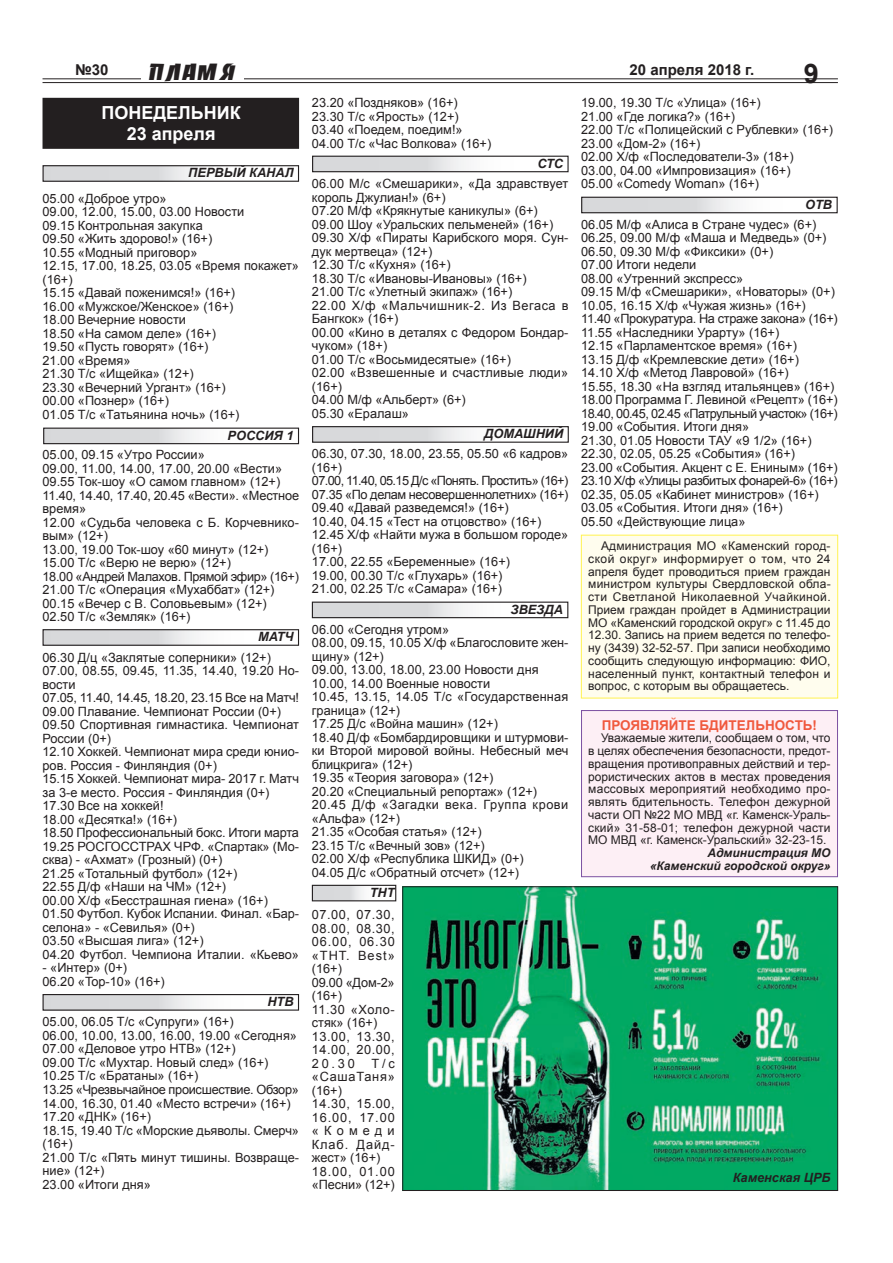
<style>
.page{position:relative;width:893px;height:1263px;background:#fff}
.page>*{position:absolute;margin:0;border:0;box-sizing:border-box;transform-origin:0 0}
.t1{font:700 27px "Arial";color:#231f20}
.t2{font:21px "Banco Normal";color:#231f20;scale:1.15 1}
.t3{font:700 18px "Arial";color:#fff}
.t4{font:700 15px "Arial";color:#231f20}
.t5{font:700 13.5px "Arial";color:#f0593e}
.t6{font:12.75px/13.5px "Arial";color:#231f20}
.t7{font:12.75px/13.5px "Arial";letter-spacing:.045em;color:#231f20}
.t8{font:12.75px/13.5px "Arial";letter-spacing:.065em;color:#231f20}
.t9{font:italic 700 12.75px "Arial";color:#231f20}
.t10{font:12px/12.8px "Arial";color:#231f20;text-align:justify}
.t11{font:italic 700 12px/12.8px "Arial";color:#231f20;text-align:right}
</style>
<div class="page">
<div style="left:581px;top:710px;width:257px;height:167px;background:#fdeff5;border:1px solid #7c51a1"></div>
<hr style="left:43px;top:78px;width:795px;height:1px;background:#231f20">
<hr style="left:43px;top:82px;width:795px;height:1px;background:#231f20">
<hr style="left:141px;top:77px;width:103px;height:3px;background:#fff">
<div style="left:581px;top:535px;width:257px;height:163px;background:#fffdee;border:1px solid #fff34f"></div>
<div style="left:43px;top:99px;width:255px;height:49px;background:#231f20"></div>
<div style="left:43px;top:98px;width:256px;height:51px;border:2px solid #231f20"></div>
<svg style="left:45px;top:167px;width:151px;height:13px;background:#dcdddf"></svg>
<div style="left:43px;top:165px;width:256px;height:17px;border:1px solid #231f20"></div>
<div style="left:44px;top:428px;width:254px;height:16px;background:linear-gradient(to right,#cdcfd1,#fff)"></div>
<div style="left:43px;top:428px;width:256px;height:16px;border:1px solid #231f20"></div>
<div style="left:43px;top:994px;width:255px;height:16px;background:linear-gradient(to right,#cdcfd1,#fff)"></div>
<div style="left:43px;top:994px;width:256px;height:17px;border:1px solid #231f20"></div>
<svg style="left:45px;top:631px;width:151px;height:13px;background:#dcdddf"></svg>
<div style="left:43px;top:629px;width:256px;height:17px;border:1px solid #231f20"></div>
<div style="left:312px;top:885px;width:84px;height:16px;background:linear-gradient(to right,#cdced1,#fff)"></div>
<div style="left:312px;top:885px;width:84px;height:16px;border:1px solid #231f20"></div>
<div style="left:582px;top:197px;width:255px;height:16px;background:linear-gradient(to right,#cdcfd1,#fff)"></div>
<div style="left:581px;top:197px;width:257px;height:16px;border:1px solid #231f20"></div>
<svg style="left:314px;top:428px;width:152px;height:13px;background:#dcdddf"></svg>
<div style="left:312px;top:426px;width:257px;height:17px;border:1px solid #231f20"></div>
<div style="left:313px;top:156px;width:255px;height:16px;background:linear-gradient(to right,#cdcfd1,#fff)"></div>
<div style="left:312px;top:156px;width:257px;height:16px;border:1px solid #231f20"></div>
<div style="left:312px;top:602px;width:256px;height:16px;background:linear-gradient(to right,#cdcfd1,#fff)"></div>
<div style="left:312px;top:602px;width:256px;height:16px;border:1px solid #231f20"></div>
<img style="left:404px;top:888px;width:432px;height:301px">
<div style="left:402px;top:886px;width:436px;height:305px;border:1px solid #231f20"></div>
<h2 class="t2" style="left:147px;top:59px;width:79px">ПЛАМЯ</h2>
<h1 class="t1" style="left:804px;top:56px;width:17px">9</h1>
<p class="t4" style="left:75px;top:59px;width:35px">№30</p>
<p class="t4" style="left:630px;top:59px;width:126px">20 апреля 2018 г.</p>
<h3 class="t3" style="left:101px;top:101px;width:14px">понедельник</h3>
<h3 class="t3" style="left:127px;top:122px;width:90px">23 апреля</h3>
<p class="t9" style="left:188px;top:164px;width:19px">Перв</p>
<p class="t9" style="left:224px;top:164px;width:36px">ый канал</p>
<p class="t6" style="left:312px;top:96px;width:181px">23.20 «Поздняков» (16+)<br>23.30 Т/с «Ярость» (12+)<br>03.40 «Поедем, поедим!»<br>04.00 Т/с «Час Волкова» (16+)</p>
<p class="t6" style="left:312px;top:177px;width:258px">06.00 М/с «Смешарики», «Да здравствует король Джулиан!» (6+)<br>07.20 М/ф «Крякнутые каникулы» (6+)<br>09.00 Шоу «Уральских пельменей» (16+)<br>09.30 Х/ф «Пираты Карибского моря. Сун&shy;дук мертвеца» (12+)<br>12.30 Т/с «Кухня» (16+)<br>18.30 Т/с «Ивановы-Ивановы» (16+)<br>21.00 Т/с «Улетный экипаж» (16+)<br>22.00 Х/ф «Мальчишник-2. Из Вегаса в<br>Бангкок» (16+)<br>00.00 «Кино в деталях с Федором Бондар&shy;чуком» (18+)<br>01.00 Т/с «Восьмидесятые» (16+)<br>02.00 «Взвешенные и счастливые люди» (16+)<br>04.00 М/ф «Альберт» (6+)<br>05.30 «Ералаш»</p>
<p class="t6" style="left:312px;top:447px;width:258px">06.30, 07.30, 18.00, 23.55, 05.50 «6 кадров» (16+)<br>07.00, 11.40, 05.15 Д/с «Понять. Простить» (16+)<br>07.35 «По делам несовершеннолетних» (16+)<br>09.40 «Давай разведемся!» (16+)<br>10.40, 04.15 «Тест на отцовство» (16+)<br>12.45 Х/ф «Найти мужа в большом городе» (16+)<br>17.00, 22.55 «Беременные» (16+)<br>19.00, 00.30 Т/с «Глухарь» (16+)<br>21.00, 02.25 Т/с «Самара» (16+)</p>
<p class="t6" style="left:312px;top:623px;width:258px">06.00 «Сегодня утром»<br>08.00, 09.15, 10.05 Х/ф «Благословите жен&shy;щину» (12+)<br>09.00, 13.00, 18.00, 23.00 Новости дня<br>10.00, 14.00 Военные новости<br>10.45, 13.15, 14.05 Т/с «Государственная граница» (12+)<br>17.25 Д/с «Война машин» (12+)<br>18.40 Д/ф «Бомбардировщики и штурмови&shy;ки Второй мировой войны. Небесный меч блицкрига» (12+)<br>19.35 «Теория заговора» (12+)<br>20.20 «Специальный репортаж» (12+)<br>20.45 Д/ф «Загадки века. Группа крови «Альфа» (12+)<br>21.35 «Особая статья» (12+)<br>23.15 Т/с «Вечный зов» (12+)<br>02.00 Х/ф «Республика ШКИД» (0+)<br>04.05 Д/с «Обратный отсчет» (12+)</p>
<p class="t6" style="left:581px;top:96px;width:253px">19.00, 19.30 Т/с «Улица» (16+)<br>21.00 «Где логика?» (16+)<br>22.00 Т/с «Полицейский с Рублевки» (16+)<br>23.00 «Дом-2» (16+)<br>02.00 Х/ф «Последователи-3» (18+)<br>03.00, 04.00 «Импровизация» (16+)<br>05.00 «Comedy Woman» (16+)</p>
<p class="t6" style="left:581px;top:218px;width:258px">06.05 М/ф «Алиса в Стране чудес» (6+)<br>06.25, 09.00 М/ф «Маша и Медведь» (0+)<br>06.50, 09.30 М/ф «Фиксики» (0+)<br>07.00 Итоги недели<br>08.00 «Утренний экспресс»<br>09.15 М/ф «Смешарики», «Новаторы» (0+)<br>10.05, 16.15 Х/ф «Чужая жизнь» (16+)<br>11.40 «Прокуратура. На страже закона» (16+)<br>11.55 «Наследники Урарту» (16+)<br>12.15 «Парламентское время» (16+)<br>13.15 Д/ф «Кремлевские дети» (16+)<br>14.10 Х/ф «Метод Лавровой» (16+)<br>15.55, 18.30 «На взгляд итальянцев» (16+)<br>18.00 Программа Г. Левиной «Рецепт» (16+)<br>18.40, 00.45, 02.45 «Патрульный участок» (16+)<br>19.00 «События. Итоги дня»<br>21.30, 01.05 Новости ТАУ «9 1/2» (16+)<br>22.30, 02.05, 05.25 «События» (16+)<br>23.00 «События. Акцент с Е. Ениным» (16+)<br>23.10 Х/ф «Улицы разбитых фонарей-6» (16+)<br>02.35, 05.05 «Кабинет министров» (16+)<br>03.05 «События. Итоги дня» (16+)<br>05.50 «Действующие лица»</p>
<p class="t9" style="left:537px;top:155px;width:10px">стс</p>
<p class="t6" style="left:43px;top:192px;width:258px">05.00 «Доброе утро»<br>09.00, 12.00, 15.00, 03.00 Новости<br>09.15 Контрольная закупка<br>09.50 «Жить здорово!» (16+)<br>10.55 «Модный приговор»<br>12.15, 17.00, 18.25, 03.05 «Время покажет» (16+)<br>15.15 «Давай поженимся!» (16+)<br>16.00 «Мужское/Женское» (16+)<br>18.00 Вечерние новости<br>18.50 «На самом деле» (16+)<br>19.50 «Пусть говорят» (16+)<br>21.00 «Время»<br>21.30 Т/с «Ищейка» (12+)<br>23.30 «Вечерний Ургант» (16+)<br>00.00 «Познер» (16+)<br>01.05 Т/с «Татьянина ночь» (16+)</p>
<p class="t6" style="left:43px;top:448px;width:258px">05.00, 09.15 «Утро России»<br>09.00, 11.00, 14.00, 17.00, 20.00 «Вести»<br>09.55 Ток-шоу «О самом главном» (12+)<br>11.40, 14.40, 17.40, 20.45 «Вести». «Местное время»<br>12.00 «Судьба человека с Б. Корчевнико&shy;вым» (12+)<br>13.00, 19.00 Ток-шоу «60 минут» (12+)<br>15.00 Т/с «Верю не верю» (12+)<br>18.00 «Андрей Малахов. Прямой эфир» (16+)<br>21.00 Т/с «Операция «Мухаббат» (12+)<br>00.15 «Вечер с В. Соловьевым» (12+)<br>02.50 Т/с «Земляк» (16+)</p>
<p class="t6" style="left:43px;top:651px;width:258px">06.30 Д/ц «Заклятые соперники» (12+)<br>07.00, 08.55, 09.45, 11.35, 14.40, 19.20 Но&shy;вости<br>07.05, 11.40, 14.45, 18.20, 23.15 Все на Матч!<br>09.00 Плавание. Чемпионат России (0+)<br>09.50 Спортивная гимнастика. Чемпионат России (0+)<br>12.10 Хоккей. Чемпионат мира среди юнио&shy;ров. Россия - Финляндия (0+)<br>15.15 Хоккей. Чемпионат мира- 2017 г. Матч за 3-е место. Россия - Финляндия (0+)<br>17.30 Все на хоккей!<br>18.00 «Десятка!» (16+)<br>18.50 Профессиональный бокс. Итоги марта 19.25 РОСГОССТРАХ ЧРФ. «Спартак» (Мо&shy;сква) - «Ахмат» (Грозный) (0+)<br>21.25 «Тотальный футбол» (12+)<br>22.55 Д/ф «Наши на ЧМ» (12+)<br>00.00 Х/ф «Бесстрашная гиена» (16+)<br>01.50 Футбол. Кубок Испании. Финал. «Бар&shy;селона» - «Севилья» (0+)<br>03.50 «Высшая лига» (12+)<br>04.20 Футбол. Чемпиона Италии. «Кьево»</p>
<p class="t6" style="left:43px;top:961px;width:124px">- «Интер» (0+)<br>06.20 «Top-10» (16+)</p>
<p class="t6" style="left:43px;top:1015px;width:258px">05.00, 06.05 Т/с «Супруги» (16+)<br>06.00, 10.00, 13.00, 16.00, 19.00 «Сегодня»<br>07.00 «Деловое утро НТВ» (12+)<br>09.00 Т/с «Мухтар. Новый след» (16+)<br>10.25 Т/с «Братаны» (16+)<br>13.25 «Чрезвычайное происшествие. Обзор»<br>14.00, 16.30, 01.40 «Место встречи» (16+)<br>17.20 «ДНК» (16+)<br>18.15, 19.40 Т/с «Морские дьяволы. Смерч» (16+)<br>21.00 Т/с «Пять минут тишины. Возвраще&shy;ние» (12+)<br>23.00 «Итоги дня»</p>
<p class="t9" style="left:805px;top:196px;width:10px">отв</p>
<p class="t9" style="left:484px;top:425px;width:11px">дома</p>
<p class="t9" style="left:523px;top:425px;width:42px">шний</p>
<p class="t9" style="left:228px;top:427px;width:11px">росси</p>
<p class="t9" style="left:274px;top:427px;width:21px">я 1</p>
<p class="t10" style="left:588px;top:540px;width:244px;text-indent:13px">Администрация МО «Каменский город&shy;ской округ» информирует о том, что 24 апреля будет проводиться прием граждан министром культуры Свердловской обла&shy;сти Светланой Николаевной Учайкиной.<br>Прием граждан пройдет в Администрации МО «Каменский городской округ» с 11.45 до 12.30. Запись на прием ведется по телефо&shy;ну (3439) 32-52-57. При записи необходимо сообщить следующую информацию: ФИО, населенный пункт, контактный телефон и вопрос, с которым вы обращаетесь.</p>
<p class="t5" style="left:602px;top:716px;width:20px">Проявля</p>
<p class="t5" style="left:669px;top:716px;width:41px">йте бдительность</p>
<p class="t5" style="left:813px;top:716px;width:6px">!</p>
<p class="t10" style="left:588px;top:732px;width:244px;text-indent:13px">Уважаемые жители, сообщаем о том, что в целях обеспечения безопасности, предот&shy;вращения противоправных действий и тер&shy;рористических актов в местах проведения массовых мероприятий необходимо про&shy;являть бдительность. Телефон дежурной части ОП №22 МО МВД «г. Каменск-Ураль&shy;ский» 31-58-01; телефон дежурной части МО МВД «г. Каменск-Уральский» 32-23-15.</p>
<p class="t11" style="left:650px;top:847px;width:182px">Администрация МО «Каменский городской округ»</p>
<p class="t9" style="left:510px;top:601px;width:18px">Звезда</p>
<p class="t9" style="left:258px;top:628px;width:10px">матч</p>
<p class="t9" style="left:370px;top:884px;width:10px">тнт</p>
<p class="t7" style="left:312px;top:908px;width:84px">07.00, 07.30,<br>08.00, 08.30,<br>06.00, 06.30 «ТНТ. Best» (16+)<br>09.00 «Дом-2» (16+)<br>11.30 «Холо&shy;стяк» (16+)<br>13.00, 13.30,<br>14.00, 20.00,<br>20.30</p>
<p class="t9" style="left:267px;top:993px;width:10px">нтв</p>
<p class="t8" style="left:312px;top:1056px;width:84px;text-indent:60px">Т/с «СашаТаня» (16+)<br>14.30, 15.00,<br>16.00, 17.00 «Комеди<br>Клаб. Дайд&shy;жест» (16+)<br>18.00, 01.00 «Песни» (12+)</p>
<p class="t9" style="left:733px;top:1169px;width:99px">Каменская ЦРБ</p>
</div>
